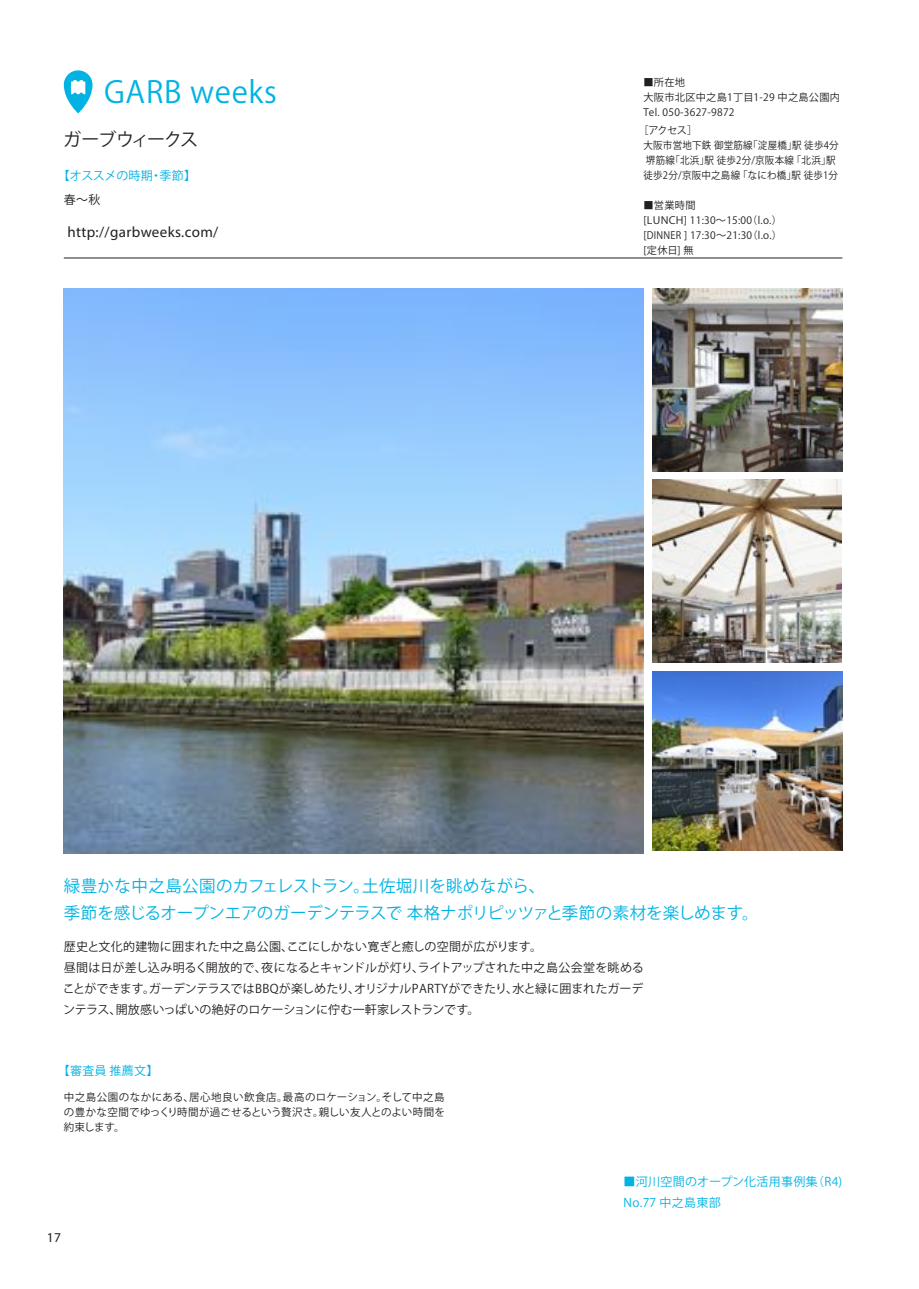
<style>
.page{position:relative;width:919px;height:1289px;background:#fff}
.page>*{position:absolute;margin:0;border:0;box-sizing:border-box;transform-origin:0 0}
.t1{font:30px "Noto Sans JP Bold 83 pv RKSJ H";letter-spacing:.025em;color:#00b3e3}
.t2{font:18px "Koz Go Pr 6 N";letter-spacing:-.055em;color:#231f20}
.t3{font:16.5px/27px "Noto Sans JP Bold 83 pv RKSJ H";letter-spacing:-.005em;color:#00b3e3}
.t4{font:15px "Roboto";letter-spacing:.025em;color:#231f20}
.t5{font:300 13.5px "Roboto";color:#231f20}
.t6{font:12px/21px "Noto Sans JP Regular 83 pv RKSJ H";color:#231f20}
.t7{font:12px/21px "Noto Sans JP Bold 83 pv RKSJ H";letter-spacing:.025em;color:#00b3e3}
.t8{font:12px "Noto Sans JP Medium 83 pv RKSJ H";letter-spacing:-.015em;color:#00b3e3}
.t9{font:12px "Noto Sans JP Medium 83 pv RKSJ H";letter-spacing:.025em;color:#00b3e3}
.t10{font:12px "Noto Sans JP Medium 83 pv RKSJ H";color:#231f20}
.t11{font:10.5px/15px "Noto Sans JP Regular 83 pv RKSJ H";letter-spacing:.01em;color:#231f20;text-align:justify}
.t12{font:10.2px/15px "Noto Sans JP Regular 83 pv RKSJ H";letter-spacing:.025em;color:#231f20}
</style>
<div class="page">
<svg style="left:64px;top:70px;width:28px;height:43px"></svg>
<hr style="left:64px;top:258px;width:778px;height:1px;background:#231f20">
<img style="left:64px;top:288px;width:579px;height:565px">
<img style="left:652px;top:288px;width:190px;height:183px">
<img style="left:652px;top:479px;width:189px;height:183px">
<img style="left:652px;top:671px;width:190px;height:179px">
<h1 class="t1" style="left:104px;top:75px;width:174px">GARB weeks</h1>
<h2 class="t2" style="left:63px;top:130px;width:136px">ガーブウィークス</h2>
<p class="t8" style="left:58px;top:169px;width:140px">【オススメの時期・季節】</p>
<p class="t10" style="left:64px;top:193px;width:38px">春～秋</p>
<p class="t4" style="left:67px;top:223px;width:152px">http://garbweeks.com/</p>
<p class="t12" style="left:643px;top:74px;width:198px">■所在地<br>大阪市北区中之島1丁目1-29 中之島公園内<br>Tel. 050-3627-9872</p>
<p class="t12" style="left:643px;top:122px;width:197px;text-indent:-5px">［アクセス］<br>大阪市営地下鉄 御堂筋線「淀屋橋」駅 徒歩4分堺筋線「北浜」駅 徒歩2分/京阪本線 「北浜」駅徒歩2分/京阪中之島線 「なにわ橋」駅 徒歩1分</p>
<p class="t12" style="left:643px;top:197px;width:140px">■営業時間<br>[LUNCH] 11:30～15:00（l.o.）[DINNER ] 17:30～21:30（l.o.）[定休日] 無</p>
<h3 class="t3" style="left:64px;top:872px;width:696px">緑豊かな中之島公園のカフェレストラン。土佐堀川を眺めながら、<br>季節を感じるオープンエアのガーデンテラスで 本格ナポリピッツァと季節の素材を楽しめます。</h3>
<p class="t6" style="left:63px;top:936px;width:582px">歴史と文化的建物に囲まれた中之島公園、ここにしかない寛ぎと癒しの空間が広がります。<br>昼間は日が差し込み明るく開放的で、夜になるとキャンドルが灯り、ライトアップされた中之島公会堂を眺めることができます。ガーデンテラスではBBQが楽しめたり、オリジナルPARTYができたり、水と緑に囲まれたガーデンテラス、開放感いっぱいの絶好のロケーションに佇む一軒家レストランです。</p>
<p class="t9" style="left:58px;top:1064px;width:102px">【審査員 推薦文】</p>
<p class="t11" style="left:64px;top:1090px;width:382px">中之島公園のなかにある、居心地良い飲食店。最高のロケーション。そして中之島の豊かな空間でゆっくり時間が過ごせるという贅沢さ。親しい友人とのよい時間を約束します。</p>
<p class="t5" style="left:47px;top:1229px;width:16px">17</p>
<p class="t7" style="left:623px;top:1170px;width:220px">■河川空間のオープン化活用事例集（R4)<br>No.77 中之島東部</p>
</div>
